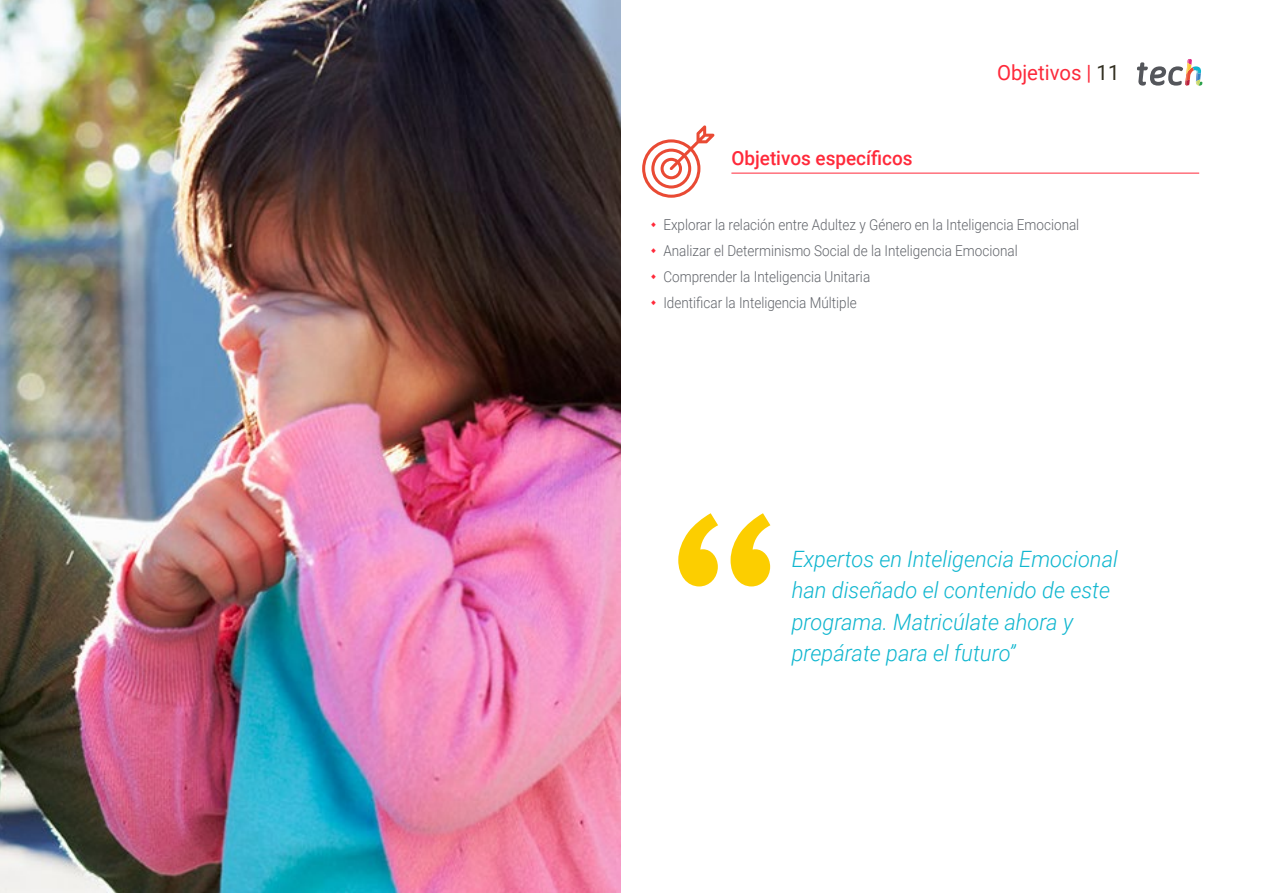
<style>
.page{position:relative;width:1263px;height:893px;background:#fff}
.page>*{position:absolute;margin:0;border:0;box-sizing:border-box;transform-origin:0 0}
.t1{font:italic 300 22.5px/31.5px "Roboto";color:#0fb6cf}
.t2{font:21px "Roboto";color:#fc2a3b}
.t3{font:500 19.5px "Roboto";color:#ff293a}
.t4{font:300 15px/26px "Roboto";color:#61646a;scale:.9 1}
.s1{color:#ff293a}
.s2{color:#312e20}
</style>
<div class="page">
<hr style="left:731px;top:173px;width:468px;height:1px;background:#ff293a">
<svg style="left:642px;top:125px;width:72px;height:73px"></svg>
<img style="left:0;top:0;width:621px;height:893px">
<svg style="left:678px;top:513px;width:92px;height:73px"></svg>
<svg style="left:1137px;top:59px;width:65px;height:27px"></svg>
<h3 class="t3" style="left:731px;top:144px;width:183px">Objetivos específicos</h3>
<h2 class="t2" style="left:997px;top:57px;width:124px"><span class="s1">Ob</span>jetivos | <span class="s2">11</span></h2>
<p class="t4" style="left:663px;top:211px;width:464px">Explorar la relación entre Adultez y Género en la Inteligencia Emocional Analizar el Determinismo Social de la Inteligencia Emocional Comprender la Inteligencia Unitaria<br>Identificar la Inteligencia Múltiple</p>
<h1 class="t1" style="left:792px;top:542px;width:328px">Expertos en Inteligencia Emocional han diseñado el contenido de este programa. Matricúlate ahora y prepárate para el futuro”</h1>
</div>
